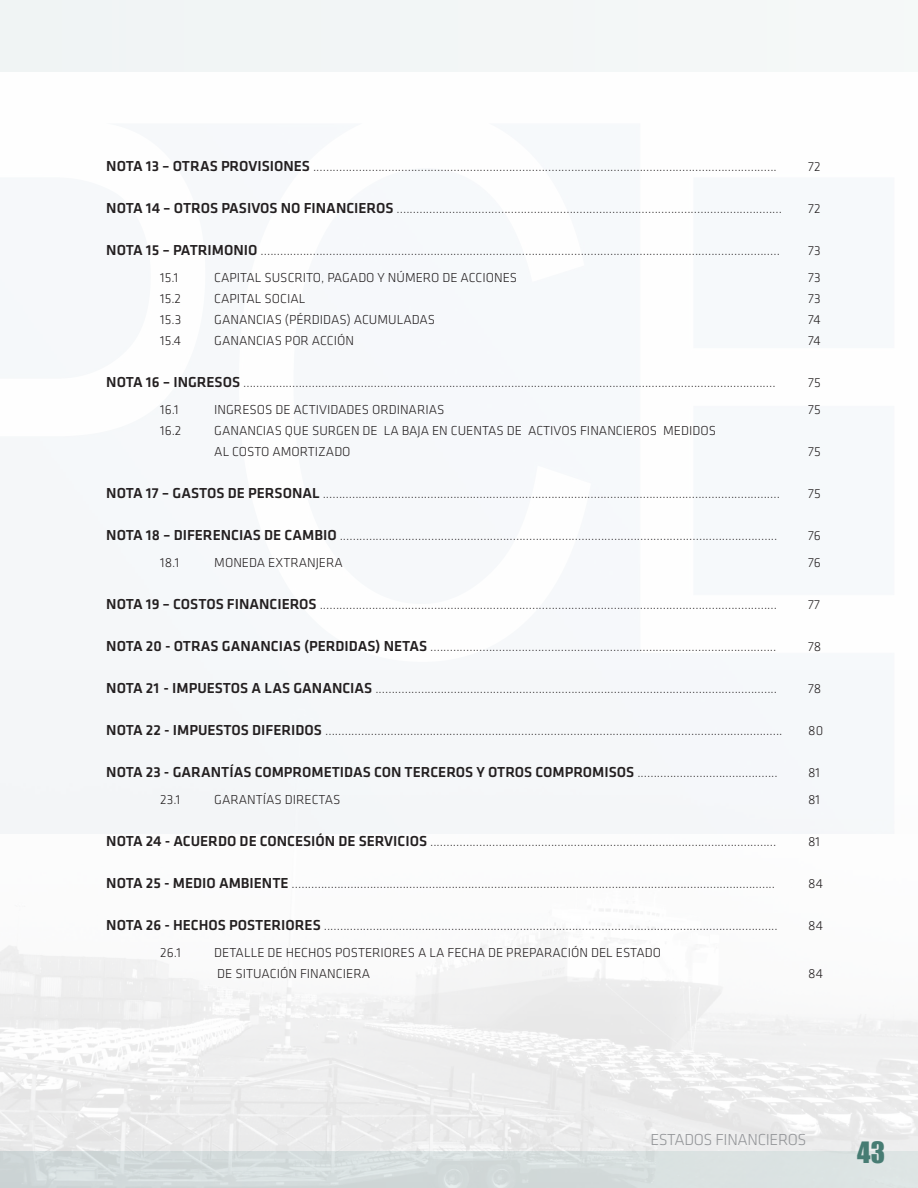
<style>
.page{position:relative;width:918px;height:1188px;background:#fff}
.page>*{position:absolute;margin:0;border:0;box-sizing:border-box;transform-origin:0 0}
.t1{font:27px "Impact";color:#477c73}
.t2{font:300 16.5px "Klavika";letter-spacing:-.02em;color:#939598}
.t3{font:500 15px "Klavika";color:#231f20}
.t4{font:300 13.5px/21px "Klavika";color:#231f20}
.s1{font-weight:500;font-size:15px}
.s2{font-weight:300;font-size:13.5px}
</style>
<div class="page">
<div style="left:0;top:1151px;width:918px;height:37px;background:#d7dfdf"></div>
<div style="left:0;top:0;width:918px;height:72px;background:#f2f6f6"></div>
<p class="t4" style="left:106px;top:156px;width:672px"><span class="s1">NOTA 13 – OTRAS PROVISIONES</span> ..............................................................................................................................................</p>
<p class="t4" style="left:808px;top:156px;width:14px">72</p>
<p class="t4" style="left:106px;top:198px;width:677px"><span class="s1">NOTA 14 – OTROS PASIVOS NO FINANCIEROS</span> ......................................................................................................................</p>
<p class="t4" style="left:808px;top:198px;width:14px">72</p>
<p class="t4" style="left:106px;top:240px;width:675px"><span class="s1">NOTA 15 – PATRIMONIO</span> ...............................................................................................................................................................</p>
<p class="t4" style="left:808px;top:240px;width:14px">73</p>
<p class="t4" style="left:160px;top:267px;width:20px">15.1</p>
<p class="t4" style="left:214px;top:267px;width:304px">CAPITAL SUSCRITO, PAGADO Y NÚMERO DE ACCIONES</p>
<p class="t4" style="left:808px;top:267px;width:14px">73</p>
<p class="t4" style="left:160px;top:288px;width:22px">15.2</p>
<p class="t4" style="left:214px;top:288px;width:93px">CAPITAL SOCIAL</p>
<p class="t4" style="left:808px;top:288px;width:14px">73</p>
<p class="t4" style="left:160px;top:309px;width:23px">15.3</p>
<p class="t4" style="left:214px;top:309px;width:222px">GANANCIAS (PÉRDIDAS) ACUMULADAS</p>
<p class="t4" style="left:808px;top:309px;width:14px">74</p>
<p class="t4" style="left:160px;top:330px;width:22px">15.4</p>
<p class="t4" style="left:214px;top:330px;width:141px">GANANCIAS POR ACCIÓN</p>
<p class="t4" style="left:808px;top:330px;width:14px">74</p>
<p class="t4" style="left:106px;top:372px;width:671px"><span class="s1">NOTA 16 – INGRESOS</span> ...................................................................................................................................................................</p>
<p class="t4" style="left:808px;top:372px;width:14px">75</p>
<p class="t4" style="left:160px;top:399px;width:20px">16.1</p>
<p class="t4" style="left:214px;top:399px;width:232px">INGRESOS DE ACTIVIDADES ORDINARIAS</p>
<p class="t4" style="left:808px;top:399px;width:14px">75</p>
<p class="t4" style="left:160px;top:420px;width:23px">16.2</p>
<p class="t4" style="left:214px;top:420px;width:503px">GANANCIAS QUE SURGEN DE LA BAJA EN CUENTAS DE ACTIVOS FINANCIEROS MEDIDOS<br>AL COSTO AMORTIZADO</p>
<p class="t4" style="left:808px;top:441px;width:14px">75</p>
<p class="t4" style="left:106px;top:483px;width:675px"><span class="s1">NOTA 17 – GASTOS DE PERSONAL</span> ............................................................................................................................................</p>
<p class="t4" style="left:808px;top:483px;width:14px">75</p>
<p class="t4" style="left:106px;top:525px;width:673px"><span class="s1">NOTA 18 – DIFERENCIAS DE CAMBIO</span> ......................................................................................................................................</p>
<p class="t4" style="left:808px;top:525px;width:14px">76</p>
<p class="t4" style="left:160px;top:552px;width:20px">18.1</p>
<p class="t4" style="left:214px;top:552px;width:130px">MONEDA EXTRANJERA</p>
<p class="t4" style="left:808px;top:552px;width:14px">76</p>
<p class="t4" style="left:106px;top:594px;width:672px"><span class="s1">NOTA 19 – COSTOS FINANCIEROS</span> ............................................................................................................................................</p>
<p class="t4" style="left:808px;top:594px;width:13px">77</p>
<p class="t4" style="left:106px;top:636px;width:672px"><span class="s1">NOTA 20 - OTRAS GANANCIAS (PERDIDAS) NETAS</span> ..........................................................................................................</p>
<p class="t4" style="left:808px;top:636px;width:14px">78</p>
<p class="t4" style="left:106px;top:678px;width:672px"><span class="s1">NOTA 21 - IMPUESTOS A LAS GANANCIAS</span> ...........................................................................................................................</p>
<p class="t4" style="left:808px;top:678px;width:14px">78</p>
<p class="t4" style="left:106px;top:720px;width:678px"><span class="s1">NOTA 22 - IMPUESTOS DIFERIDOS</span> ............................................................................................................................................</p>
<p class="t4" style="left:808px;top:720px;width:17px">80</p>
<p class="t3" style="left:106px;top:764px;width:673px">NOTA 23 - GARANTÍAS COMPROMETIDAS CON TERCEROS Y OTROS COMPROMISOS <span class="s2">...........................................</span></p>
<p class="t4" style="left:808px;top:762px;width:13px">81</p>
<p class="t4" style="left:160px;top:789px;width:22px">23.1</p>
<p class="t4" style="left:214px;top:789px;width:128px">GARANTÍAS DIRECTAS</p>
<p class="t4" style="left:808px;top:789px;width:13px">81</p>
<p class="t4" style="left:106px;top:831px;width:672px"><span class="s1">NOTA 24 - ACUERDO DE CONCESIÓN DE SERVICIOS</span> ..........................................................................................................</p>
<p class="t4" style="left:808px;top:831px;width:13px">81</p>
<p class="t4" style="left:106px;top:873px;width:670px"><span class="s1">NOTA 25 - MEDIO AMBIENTE</span> ....................................................................................................................................................</p>
<p class="t4" style="left:808px;top:873px;width:16px">84</p>
<p class="t4" style="left:106px;top:915px;width:673px"><span class="s1">NOTA 26 - HECHOS POSTERIORES</span> ...........................................................................................................................................</p>
<p class="t4" style="left:808px;top:915px;width:16px">84</p>
<p class="t4" style="left:160px;top:942px;width:22px">26.1</p>
<p class="t4" style="left:214px;top:942px;width:448px">DETALLE DE HECHOS POSTERIORES A LA FECHA DE PREPARACIÓN DEL ESTADO<br>DE SITUACIÓN FINANCIERA</p>
<p class="t4" style="left:808px;top:963px;width:16px">84</p>
<p class="t2" style="left:650px;top:1130px;width:158px">ESTADOS FINANCIEROS</p>
<p class="t1" style="left:857px;top:1132px;width:30px">43</p>
</div>
